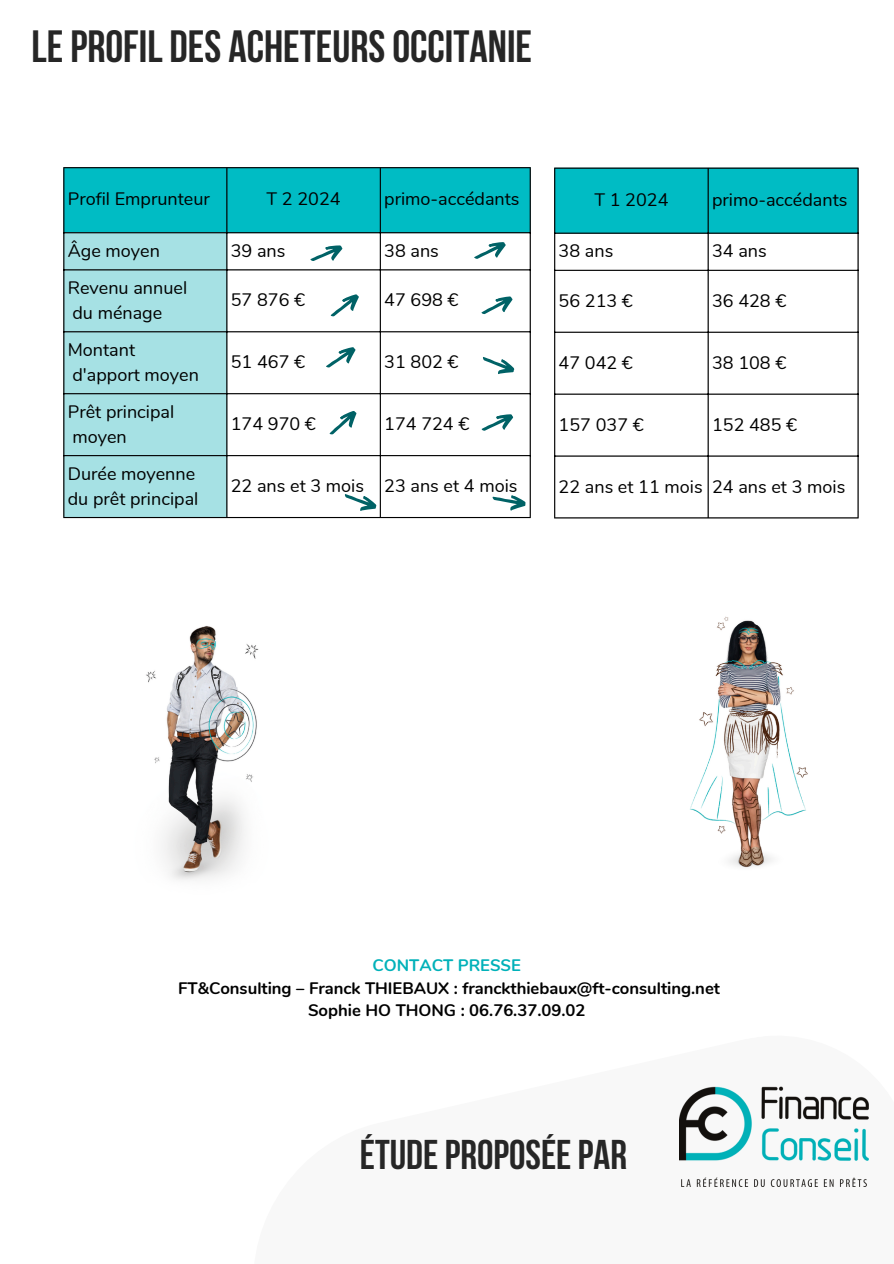
<style>
.page{position:relative;width:894px;height:1264px;background:#fff}
.page>*{position:absolute;margin:0;border:0;box-sizing:border-box;transform-origin:0 0}
.t1{font:700 45px "Bebas Neue";color:#262626}
.t2{font:700 41.4px "Bebas Neue";color:#262626}
.t3{font:18px "Nunito";color:#000}
.t4{font:700 16.65px "Nunito";color:#000}
.t5{font:700 16.65px "Nunito";color:#00b1b9}
</style>
<div class="page">
<img style="left:679px;top:1086px;width:189px;height:100px">
<img style="left:690px;top:616px;width:118px;height:252px">
<img style="left:146px;top:626px;width:113px;height:254px">
<svg style="left:64px;top:268px;width:162px;height:249px;background:#a1dadd"></svg>
<hr style="left:63px;top:168px;width:1px;height:349px;background:#000">
<hr style="left:226px;top:168px;width:1px;height:349px;background:#000">
<hr style="left:379px;top:168px;width:2px;height:349px;background:#000">
<hr style="left:529px;top:168px;width:1px;height:349px;background:#000">
<hr style="left:63px;top:167px;width:467px;height:1px;background:#000">
<hr style="left:63px;top:269px;width:467px;height:1px;background:#000">
<hr style="left:63px;top:331px;width:467px;height:1px;background:#000">
<hr style="left:63px;top:393px;width:467px;height:1px;background:#000">
<hr style="left:63px;top:455px;width:467px;height:1px;background:#000">
<hr style="left:63px;top:517px;width:467px;height:1px;background:#000">
<svg style="left:330px;top:294px;width:29px;height:23px"></svg>
<svg style="left:344px;top:494px;width:33px;height:17px"></svg>
<svg style="left:326px;top:347px;width:30px;height:21px"></svg>
<svg style="left:481px;top:414px;width:33px;height:17px"></svg>
<svg style="left:329px;top:411px;width:28px;height:24px"></svg>
<svg style="left:492px;top:495px;width:34px;height:16px"></svg>
<svg style="left:481px;top:296px;width:32px;height:19px"></svg>
<svg style="left:483px;top:357px;width:32px;height:17px"></svg>
<svg style="left:64px;top:167px;width:466px;height:101px"></svg>
<div style="left:555px;top:169px;width:302px;height:64px;background:#00bcc4"></div>
<hr style="left:554px;top:169px;width:1px;height:348px;background:#000">
<hr style="left:707px;top:169px;width:1px;height:348px;background:#000">
<hr style="left:857px;top:169px;width:1px;height:348px;background:#000">
<hr style="left:554px;top:167px;width:304px;height:2px;background:#000">
<hr style="left:554px;top:233px;width:304px;height:1px;background:#000">
<hr style="left:554px;top:270px;width:304px;height:1px;background:#000">
<hr style="left:554px;top:332px;width:304px;height:1px;background:#000">
<hr style="left:554px;top:393px;width:304px;height:2px;background:#000">
<hr style="left:554px;top:455px;width:304px;height:1px;background:#000">
<hr style="left:554px;top:517px;width:304px;height:1px;background:#000">
<p class="t1" style="left:32px;top:28px;width:502px">LEPROFIL DES ACHETEURSOCCITANIE</p>
<p class="t3" style="left:68px;top:187px;width:143px">Profil Emprunteur</p>
<p class="t3" style="left:266px;top:187px;width:76px">T 2 2024</p>
<p class="t3" style="left:384px;top:187px;width:137px">primo-accédants</p>
<p class="t3" style="left:68px;top:239px;width:94px">Âge moyen</p>
<p class="t3" style="left:231px;top:239px;width:56px">39 ans</p>
<p class="t3" style="left:384px;top:239px;width:56px">38 ans</p>
<p class="t3" style="left:68px;top:276px;width:121px">Revenu annuel</p>
<p class="t3" style="left:72px;top:301px;width:91px">du ménage</p>
<p class="t3" style="left:231px;top:288px;width:76px">57 876 €</p>
<p class="t3" style="left:384px;top:288px;width:76px">47 698 €</p>
<p class="t3" style="left:68px;top:338px;width:69px">Montant</p>
<p class="t3" style="left:72px;top:362px;width:128px">d'apport moyen</p>
<p class="t3" style="left:68px;top:400px;width:108px">Prêt principal</p>
<p class="t3" style="left:72px;top:424px;width:56px">moyen</p>
<p class="t3" style="left:68px;top:461px;width:129px">Durée moyenne</p>
<p class="t3" style="left:68px;top:486px;width:132px">du prêt principal</p>
<p class="t3" style="left:231px;top:350px;width:76px">51 467 €</p>
<p class="t3" style="left:384px;top:350px;width:76px">31 802 €</p>
<p class="t3" style="left:231px;top:412px;width:86px">174 970 €</p>
<p class="t3" style="left:384px;top:412px;width:86px">174 724 €</p>
<p class="t3" style="left:231px;top:474px;width:135px">22 ans et 3 mois</p>
<p class="t3" style="left:384px;top:474px;width:135px">23 ans et 4 mois</p>
<p class="t3" style="left:594px;top:188px;width:76px">T 1 2024</p>
<p class="t3" style="left:711px;top:188px;width:137px">primo-accédants</p>
<p class="t3" style="left:558px;top:239px;width:56px">38 ans</p>
<p class="t3" style="left:711px;top:239px;width:56px">34 ans</p>
<p class="t3" style="left:558px;top:289px;width:76px">56 213 €</p>
<p class="t3" style="left:711px;top:289px;width:76px">36 428 €</p>
<p class="t3" style="left:558px;top:350px;width:76px">47 042 €</p>
<p class="t3" style="left:711px;top:350px;width:76px">38 108 €</p>
<p class="t3" style="left:558px;top:412px;width:86px">157 037 €</p>
<p class="t3" style="left:711px;top:412px;width:86px">152 485 €</p>
<p class="t3" style="left:558px;top:474px;width:145px">22 ans et 11 mois</p>
<p class="t3" style="left:711px;top:474px;width:135px">24 ans et 3 mois</p>
<p class="t5" style="left:372px;top:954px;width:150px">CONTACT PRESSE</p>
<p class="t4" style="left:178px;top:976px;width:543px">FT&amp;Consulting – Franck THIEBAUX : franckthiebaux@ft-consulting.net</p>
<p class="t4" style="left:308px;top:999px;width:279px">Sophie HO THONG : 06.76.37.09.02</p>
<p class="t2" style="left:359px;top:1137px;width:269px">ÉTUDEPROPOSÉE PAR</p>
</div>
